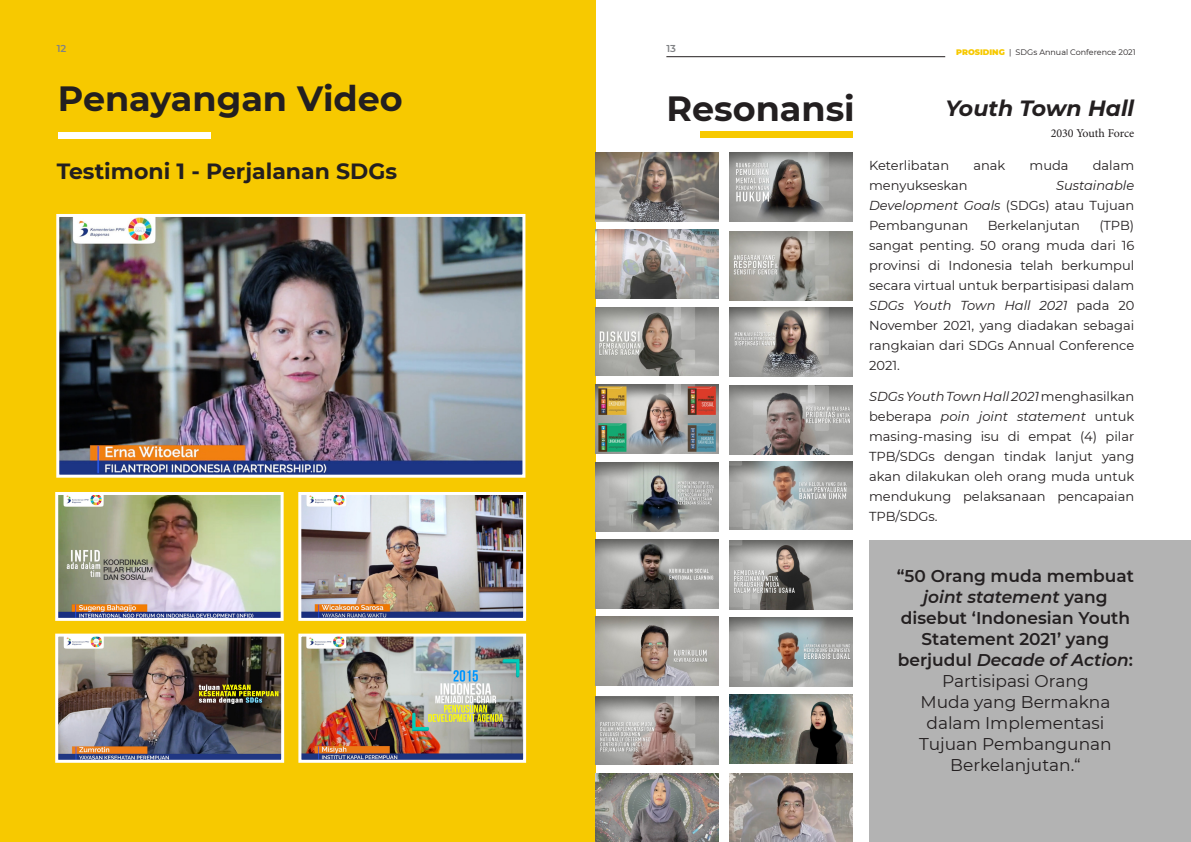
<style>
.page{position:relative;width:1191px;height:842px;background:#fff}
.page>*{position:absolute;margin:0;border:0;box-sizing:border-box;transform-origin:0 0}
.t1{font:700 35px "Montserrat";color:#231f20}
.t2{font:700 22px "Montserrat";color:#231f20}
.t3{font:italic 700 22px "Montserrat";color:#231f20}
.t4{font:600 17px/21px "Montserrat";color:#231f20;text-align:center}
.t5{font:17px/21px "Montserrat";color:#231f20;text-align:center}
.t6{font:13px/20px "Montserrat";color:#231f20;text-align:justify}
.t7{font:italic 13px/20px "Montserrat";color:#231f20;text-align:justify}
.t8{font:12px "Minion Pro";letter-spacing:-.01em;color:#231f20}
.t9{font:600 10px "Montserrat";color:#808285}
.t10{font:8px "Montserrat";color:#231f20}
.s1{font-weight:900;color:#f7c900}
.s2{font-style:normal}
.s3{font-style:italic}
</style>
<div class="page">
<div style="left:869px;top:541px;width:322px;height:301px;background:#b3b3b3"></div>
<div style="left:0;top:0;width:595px;height:842px;background:#f7c900"></div>
<div style="left:58px;top:132px;width:153px;height:7px;background:#fff"></div>
<img style="left:60px;top:218px;width:461px;height:256px">
<div style="left:56px;top:214px;width:469px;height:264px;border:3px solid #fff"></div>
<img style="left:302px;top:638px;width:220px;height:121px">
<div style="left:298px;top:634px;width:228px;height:129px;border:3px solid #fff"></div>
<img style="left:59px;top:496px;width:221px;height:121px">
<div style="left:55px;top:492px;width:229px;height:129px;border:3px solid #fff"></div>
<img style="left:302px;top:496px;width:220px;height:121px">
<div style="left:298px;top:492px;width:228px;height:129px;border:3px solid #fff"></div>
<img style="left:59px;top:638px;width:221px;height:121px">
<div style="left:55px;top:634px;width:229px;height:129px;border:3px solid #fff"></div>
<img style="left:595px;top:152px;width:123px;height:69px">
<img style="left:595px;top:230px;width:123px;height:68px">
<img style="left:595px;top:307px;width:123px;height:69px">
<img style="left:595px;top:385px;width:123px;height:68px">
<img style="left:595px;top:462px;width:123px;height:69px">
<img style="left:595px;top:540px;width:123px;height:68px">
<img style="left:729px;top:153px;width:123px;height:68px">
<img style="left:729px;top:232px;width:123px;height:68px">
<img style="left:729px;top:308px;width:123px;height:69px">
<img style="left:729px;top:385px;width:123px;height:69px">
<img style="left:729px;top:461px;width:123px;height:69px">
<img style="left:729px;top:540px;width:123px;height:69px">
<img style="left:595px;top:616px;width:123px;height:69px">
<img style="left:595px;top:696px;width:123px;height:69px">
<img style="left:729px;top:618px;width:123px;height:69px">
<img style="left:729px;top:695px;width:123px;height:68px">
<img style="left:595px;top:773px;width:123px;height:69px">
<img style="left:729px;top:773px;width:123px;height:69px">
<div style="left:699px;top:131px;width:153px;height:7px;background:#f7c900"></div>
<hr style="left:666px;top:56px;width:279px;height:1px;background:#231f20">
<p class="t9" style="left:57px;top:41px;width:11px">12</p>
<p class="t9" style="left:666px;top:41px;width:11px">13</p>
<p class="t10" style="left:956px;top:47px;width:181px"><span class="s1">PROSIDING</span> | SDGs Annual Conference 2021</p>
<p class="t1" style="left:58px;top:73px;width:346px">Penayangan Video</p>
<p class="t2" style="left:57px;top:155px;width:342px">Testimoni 1 - Perjalanan SDGs</p>
<p class="t1" style="left:666px;top:83px;width:190px">Resonansi</p>
<p class="t3" style="left:945px;top:93px;width:190px">Youth Town Hall</p>
<p class="t6" style="left:869px;top:155px;width:81px">Keterlibatan</p>
<p class="t6" style="left:973px;top:155px;width:33px">anak</p>
<p class="t6" style="left:1029px;top:155px;width:41px">muda</p>
<p class="t6" style="left:1092px;top:155px;width:43px">dalam</p>
<p class="t6" style="left:869px;top:175px;width:100px">menyukseskan</p>
<p class="t8" style="left:1050px;top:125px;width:85px">2030 Youth Force</p>
<p class="t7" style="left:869px;top:175px;width:267px;text-indent:187px">Sustainable Development Goals <span class="s2">(SDGs) atau Tujuan Pembangunan</span></p>
<p class="t6" style="left:987px;top:215px;width:94px">Berkelanjutan</p>
<p class="t6" style="left:869px;top:215px;width:267px;text-indent:230px">(TPB) sangat penting. 50 orang muda dari 16 provinsi di Indonesia telah berkumpul secara virtual untuk berpartisipasi dalam <span class="s3">SDGs Youth Town Hall 2021</span> pada 20<br>November 2021, yang diadakan sebagai rangkaian dari SDGs Annual Conference 2021.</p>
<p class="t6" style="left:869px;top:386px;width:267px"><span class="s3">SDGs Youth Town Hall 2021</span> menghasilkan beberapa <span class="s3">poin joint statement</span> untuk masing-masing isu di empat (4) pilar TPB/SDGs dengan tindak lanjut yang akan dilakukan oleh orang muda untuk mendukung pelaksanaan pencapaian TPB/SDGs.</p>
<p class="t4" style="left:897px;top:565px;width:239px">“50 Orang muda membuat <span class="s3">joint statement</span> yang disebut ‘Indonesian Youth<br>Statement 2021’ yang berjudul <span class="s3">Decade of Action</span>:</p>
<p class="t5" style="left:919px;top:670px;width:194px">Partisipasi Orang<br>Muda yang Bermakna dalam Implementasi<br>Tujuan Pembangunan<br>Berkelanjutan.“</p>
</div>
